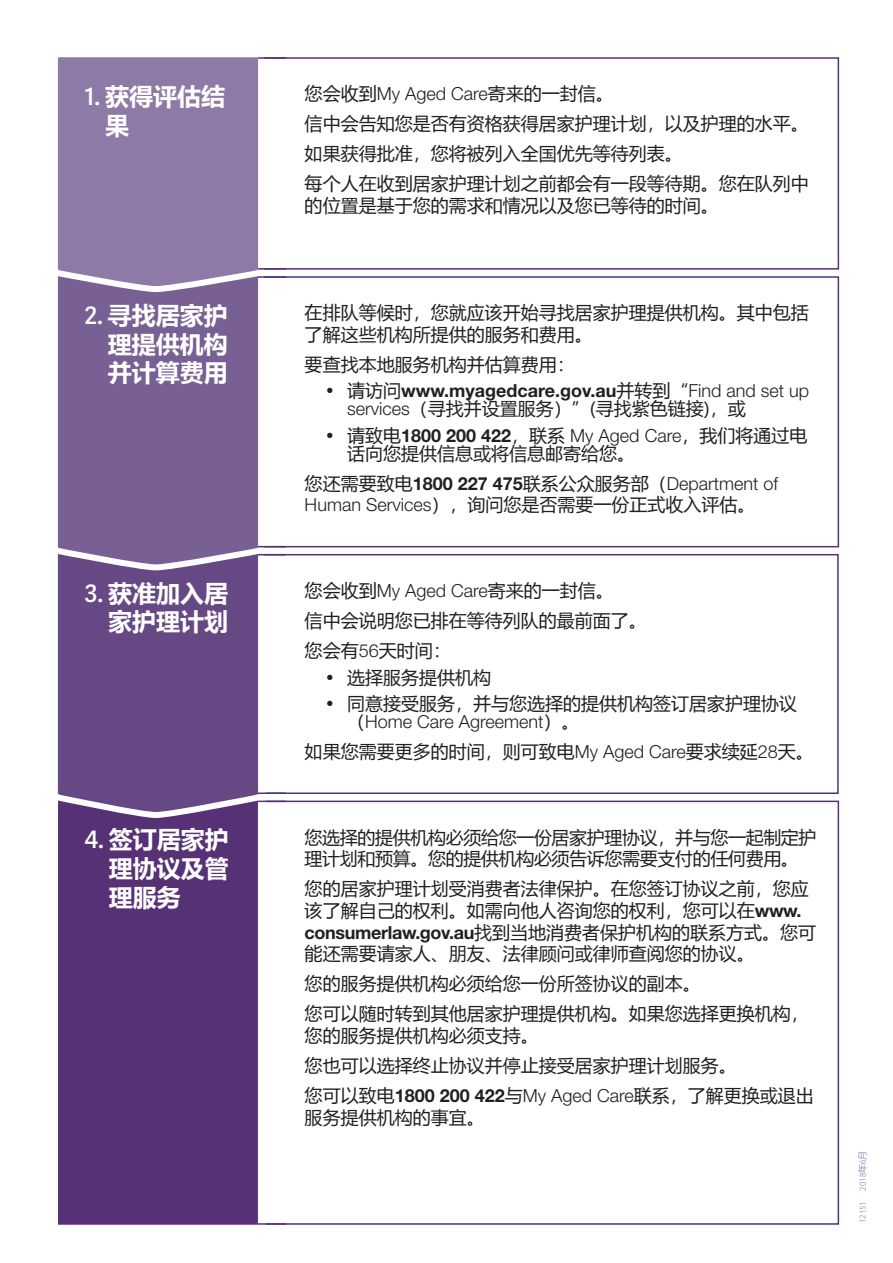
<style>
.page{position:relative;width:893px;height:1263px;background:#fff}
.page>*{position:absolute;margin:0;border:0;box-sizing:border-box;transform-origin:0 0}
.H2-_TABLE{font:700 24px/28.8px "Microsoft Ya Hei";color:#fff;text-align:justify}
.Body{font:18px/21.6px "Microsoft Ya Hei";color:#231f20}
.Body-2{font:18px/21.6px "Microsoft Ya Hei";letter-spacing:-.02em;color:#231f20}
.t1{font:300 9px "Myriad Pro";color:#786095}
.s1{font-family:"Adelle Sans";font-weight:600}
.s2{font-family:"Helvetica Neue LT Std";font-weight:300}
.s3{font-family:"Helvetica Neue LT Std";font-weight:700}
.s4{font-family:"Microsoft Ya Hei"}
</style>
<div class="page">
<div style="left:54px;top:57px;width:785px;height:213px;border:2px solid #573175"></div>
<div style="left:57px;top:554px;width:782px;height:240px;border:2px solid #573175"></div>
<div style="left:54px;top:780px;width:208px;height:449px;background:#573175;border-radius:4px"></div>
<div style="left:50px;top:776px;width:216px;height:456px;border:8px solid #fff;border-radius:4px"></div>
<svg style="left:50px;top:573px;width:217px;height:248px;background:#745a8f"></svg>
<svg style="left:57px;top:295px;width:210px;height:278px;background:#816b9c"></svg>
<svg style="left:54px;top:57px;width:213px;height:238px;background:#9785ae"></svg>
<svg style="left:258px;top:801px;width:28px;height:1px"></svg>
<hr style="left:258px;top:1223px;width:28px;height:2px;background:#573175">
<hr style="left:258px;top:792px;width:28px;height:2px;background:#573175">
<svg style="left:258px;top:554px;width:28px;height:1px"></svg>
<svg style="left:258px;top:546px;width:28px;height:1px"></svg>
<hr style="left:258px;top:276px;width:28px;height:2px;background:#573175">
<hr style="left:258px;top:268px;width:28px;height:2px;background:#573175">
<hr style="left:258px;top:57px;width:28px;height:2px;background:#573175">
<p class="H2-_TABLE" style="left:105px;top:81px;width:121px;text-indent:-21px"><span class="s1">1.</span> 获得评估结果</p>
<p class="Body" style="left:305px;top:82px;width:311px">您会收到<span class="s2">My Aged Care</span>寄来的一封信。</p>
<p class="Body" style="left:305px;top:112px;width:505px">信中会告知您是否有资格获得居家护理计划，以及护理的水平。</p>
<p class="Body" style="left:305px;top:142px;width:379px">如果获得批准，您将被列入全国优先等待列表。</p>
<p class="Body" style="left:305px;top:172px;width:505px">每个人在收到居家护理计划之前都会有一段等待期。您在队列中的位置是基于您的需求和情况以及您已等待的时间。</p>
<p class="H2-_TABLE" style="left:108px;top:300px;width:122px;text-indent:-23px"><span class="s1">2.</span> 寻找居家护理提供机构并计算费用</p>
<p class="Body" style="left:305px;top:301px;width:505px">在排队等候时，您就应该开始寻找居家护理提供机构。其中包括了解这些机构所提供的服务和费用。</p>
<p class="Body" style="left:305px;top:353px;width:271px">要查找本地服务机构并估算费用：</p>
<p class="Body" style="left:347px;top:381px;width:464px;line-height:18px">请访问<span class="s3">www.myagedcare.gov.au</span>并转到“<span class="s2">Find and set up services</span>（寻找并设置服务）”(寻找紫色链接)，或</p>
<p class="Body" style="left:347px;top:426px;width:462px;line-height:18px">请致电<span class="s3">1800 200 422</span>，联系 <span class="s2">My Aged Care</span>，我们将通过电话向您提供信息或将信息邮寄给您。</p>
<p class="Body" style="left:305px;top:472px;width:475px">您还需要致电<span class="s3">1800 227 475</span>联系公众服务部（<span class="s2">Department of<br>Human Services</span>），询问您是否需要一份正式收入评估。</p>
<p class="H2-_TABLE" style="left:84px;top:578px;width:145px;text-align:right"><span class="s1">3.</span> 获准加入居家护理计划</p>
<p class="Body" style="left:305px;top:579px;width:311px">您会收到<span class="s2">My Aged Care</span>寄来的一封信。</p>
<p class="Body" style="left:305px;top:609px;width:343px">信中会说明您已排在等待列队的最前面了。</p>
<p class="Body" style="left:305px;top:639px;width:148px">您会有<span class="s2">56</span>天时间：</p>
<p class="Body" style="left:347px;top:666px;width:146px">选择服务提供机构</p>
<p class="Body" style="left:347px;top:694px;width:452px;line-height:18px">同意接受服务，并与您选择的提供机构签订居家护理协议（<span class="s2">Home Care Agreement</span>）。</p>
<p class="Body" style="left:305px;top:740px;width:511px">如果您需要更多的时间，则可致电<span class="s2">My Aged Care</span>要求续延<span class="s2">28</span>天。</p>
<p class="H2-_TABLE" style="left:109px;top:824px;width:121px;text-indent:-24px"><span class="s1">4.</span> 签订居家护理协议及管理服务</p>
<p class="Body-2" style="left:305px;top:826px;width:513px">您选择的提供机构必须给您一份居家护理协议，并与您一起制定护理计划和预算。您的提供机构必须告诉您需要支付的任何费用。</p>
<p class="Body" style="left:305px;top:877px;width:513px">您的居家护理计划受消费者法律保护。在您签订协议之前，您应该了解自己的权利。如需向他人咨询您的权利，您可以在<span class="s3">www. consumerlaw.gov.au</span>找到当地消费者保护机构的联系方式。您可能还需要请家人、朋友、法律顾问或律师查阅您的协议。</p>
<p class="Body" style="left:305px;top:972px;width:397px">您的服务提供机构必须给您一份所签协议的副本。</p>
<p class="Body" style="left:305px;top:1002px;width:505px">您可以随时转到其他居家护理提供机构。如果您选择更换机构，您的服务提供机构必须支持。</p>
<p class="Body" style="left:305px;top:1054px;width:433px">您也可以选择终止协议并停止接受居家护理计划服务。</p>
<p class="Body" style="left:305px;top:1084px;width:511px">您可以致电<span class="s3">1800 200 422</span>与<span class="s2">My Aged Care</span>联系，了解更换或退出服务提供机构的事宜。</p>
<p class="t1" style="left:858px;top:1223px;width:74px;rotate:-90deg">12151 2018<span class="s4">年</span>6<span class="s4">月</span></p>
</div>
